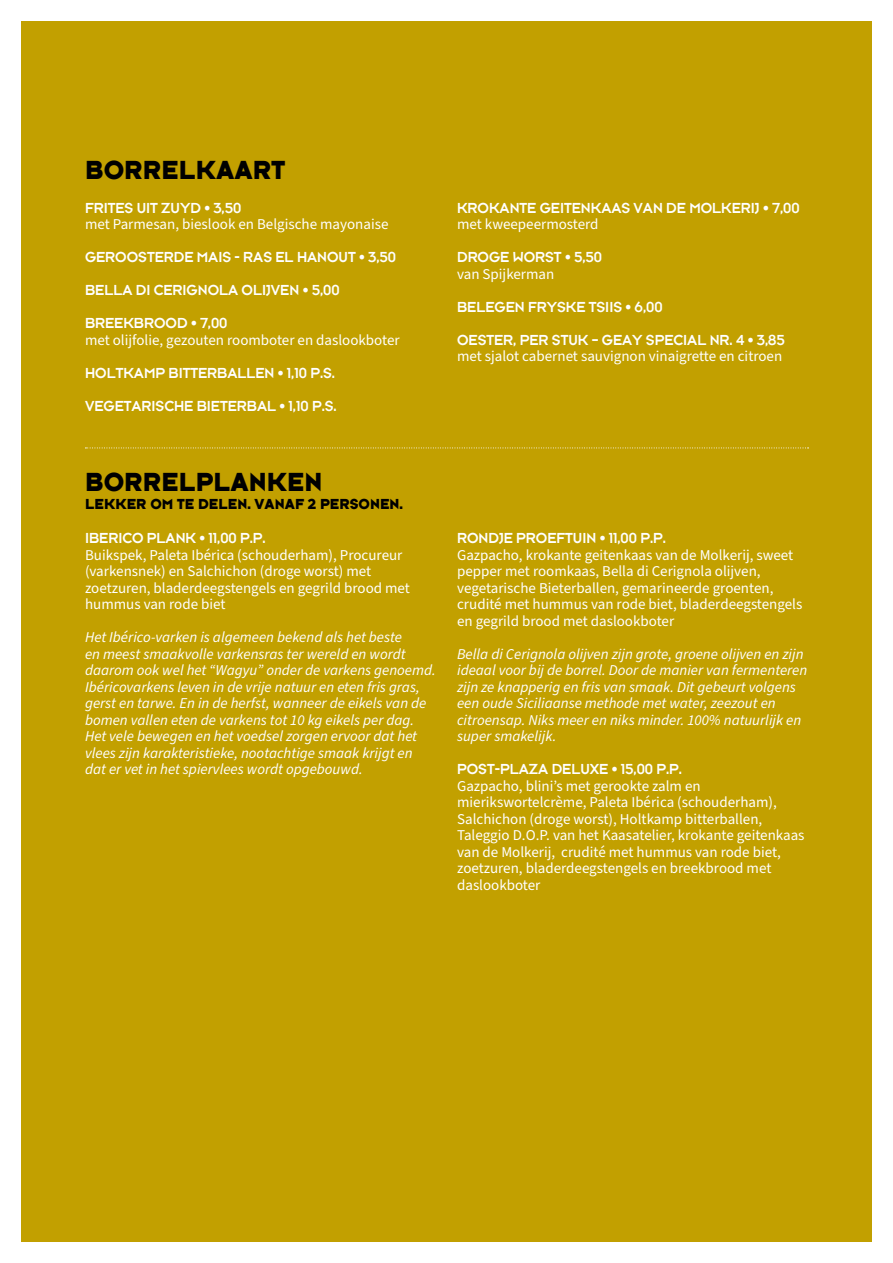
<style>
.page{position:relative;width:893px;height:1263px;background:#fff}
.page>*{position:absolute;margin:0;border:0;box-sizing:border-box;transform-origin:0 0}
.t1{font:700 27px "Typeface Six Post Plaza";color:#000}
.t2{font:15px/16.5px "Source Sans Pro";color:#fff}
.t3{font:italic 15px/16.5px "Source Sans Pro";color:#fff}
.t4{font:600 15px "Typeface Six Post Plaza";color:#fff}
.t5{font:700 15px "Typeface Six Post Plaza";color:#000}
</style>
<div class="page">
<div style="left:21px;top:21px;width:851px;height:1221px;background:#c2a000"></div>
<svg style="left:85px;top:448px;width:723px;height:1px"></svg>
<h1 class="t1" style="left:85px;top:153px;width:202px">BORRELKAART</h1>
<p class="t4" style="left:85px;top:199px;width:158px">FRITES UIT ZUYD • 3,50</p>
<p class="t2" style="left:85px;top:217px;width:305px">met Parmesan, bieslook en Belgische mayonaise</p>
<p class="t4" style="left:85px;top:248px;width:313px">GEROOSTERDE MAIS - RAS EL HANOUT • 3,50</p>
<p class="t4" style="left:85px;top:281px;width:256px">BELLA DI CERIGNOLA OLIJVEN • 5,00</p>
<p class="t4" style="left:85px;top:314px;width:144px">BREEKBROOD • 7,00</p>
<p class="t2" style="left:85px;top:332px;width:316px">met olijfolie, gezouten roomboter en daslookboter</p>
<p class="t4" style="left:85px;top:364px;width:251px">HOLTKAMP BITTERBALLEN • 1,10 P.S.</p>
<p class="t4" style="left:85px;top:397px;width:253px">VEGETARISCHE BIETERBAL • 1,10 P.S.</p>
<p class="t4" style="left:457px;top:199px;width:344px">KROKANTE GEITENKAAS VAN DE MOLKERIJ • 7,00</p>
<p class="t2" style="left:457px;top:217px;width:143px">met kweepeermosterd</p>
<p class="t4" style="left:457px;top:248px;width:146px">DROGE WORST • 5,50</p>
<p class="t2" style="left:457px;top:266px;width:99px">van Spijkerman</p>
<p class="t4" style="left:457px;top:298px;width:207px">BELEGEN FRYSKE TSIIS • 6,00</p>
<p class="t4" style="left:457px;top:331px;width:329px">OESTER, PER STUK – GEAY SPECIAL NR. 4 • 3,85</p>
<p class="t2" style="left:457px;top:349px;width:327px">met sjalot cabernet sauvignon vinaigrette en citroen</p>
<h1 class="t1" style="left:85px;top:466px;width:239px">BORRELPLANKEN</h1>
<p class="t5" style="left:85px;top:495px;width:320px">LEKKER OM TE DELEN. VANAF 2 PERSONEN.</p>
<p class="t4" style="left:85px;top:529px;width:182px">IBERICO PLANK • 11,00 P.P.</p>
<p class="t2" style="left:85px;top:547px;width:326px">Buikspek, Paleta Ibérica (schouderham), Procureur (varkensnek) en Salchichon (droge worst) met zoetzuren, bladerdeegstengels en gegrild brood met hummus van rode biet</p>
<p class="t3" style="left:85px;top:630px;width:352px">Het Ibérico-varken is algemeen bekend als het beste<br>en meest smaakvolle varkensras ter wereld en wordt daarom ook wel het “Wagyu” onder de varkens genoemd.<br>Ibéricovarkens leven in de vrije natuur en eten fris gras, gerst en tarwe. En in de herfst, wanneer de eikels van de bomen vallen eten de varkens tot 10 kg eikels per dag.<br>Het vele bewegen en het voedsel zorgen ervoor dat het vlees zijn karakteristieke, nootachtige smaak krijgt en dat er vet in het spiervlees wordt opgebouwd.</p>
<p class="t4" style="left:457px;top:529px;width:210px">RONDJE PROEFTUIN • 11,00 P.P.</p>
<p class="t2" style="left:457px;top:547px;width:347px">Gazpacho, krokante geitenkaas van de Molkerij, sweet pepper met roomkaas, Bella di Cerignola olijven, vegetarische Bieterballen, gemarineerde groenten, crudité met hummus van rode biet, bladerdeegstengels en gegrild brood met daslookboter</p>
<p class="t3" style="left:457px;top:646px;width:352px">Bella di Cerignola olijven zijn grote, groene olijven en zijn ideaal voor bij de borrel. Door de manier van fermenteren zijn ze knapperig en fris van smaak. Dit gebeurt volgens een oude Siciliaanse methode met water, zeezout en citroensap. Niks meer en niks minder. 100% natuurlijk en super smakelijk.</p>
<p class="t4" style="left:457px;top:760px;width:226px">POST-PLAZA DELUXE • 15,00 P.P.</p>
<p class="t2" style="left:457px;top:778px;width:349px">Gazpacho, blini’s met gerookte zalm en mierikswortelcrème, Paleta Ibérica (schouderham), Salchichon (droge worst), Holtkamp bitterballen, Taleggio D.O.P. van het Kaasatelier, krokante geitenkaas van de Molkerij, crudité met hummus van rode biet, zoetzuren, bladerdeegstengels en breekbrood met daslookboter</p>
</div>
